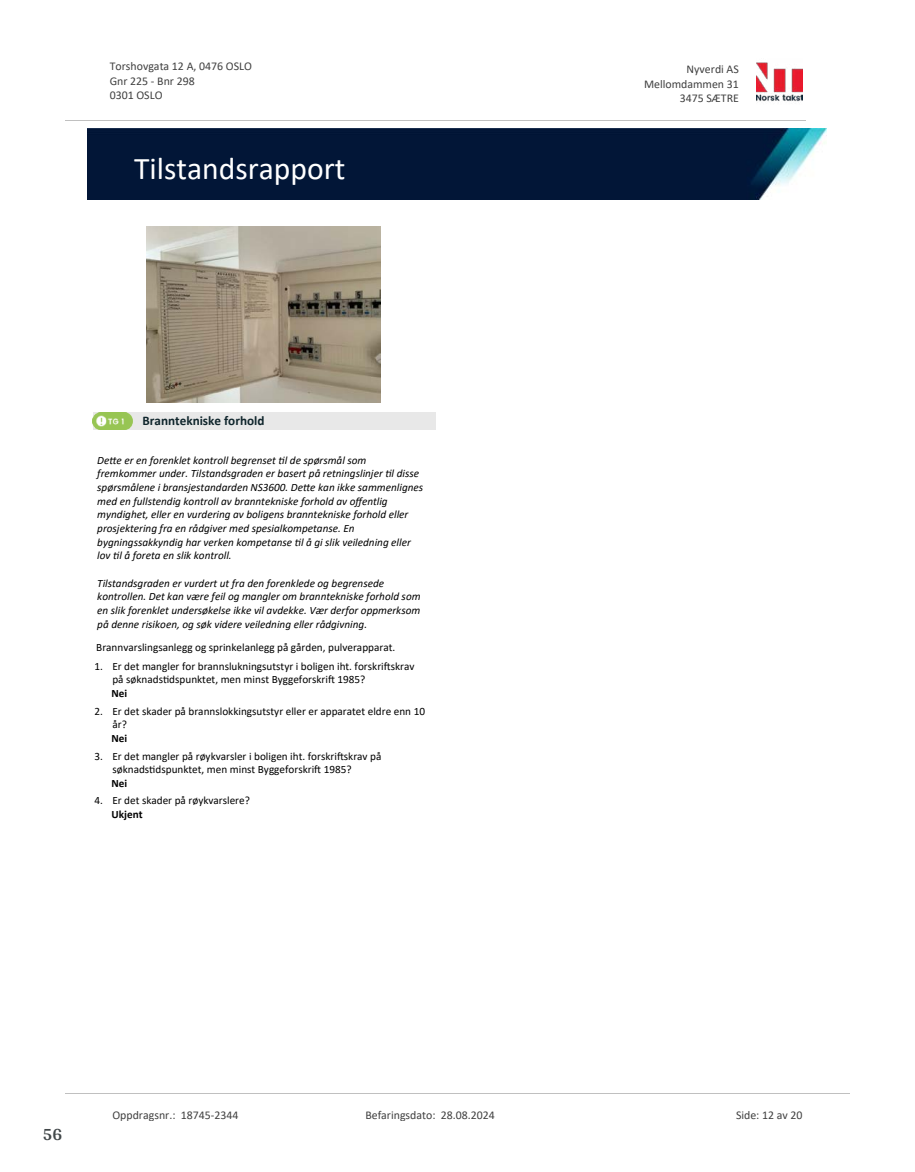
<style>
.page{position:relative;width:915px;height:1172px;background:#fff}
.page>*{position:absolute;margin:0;border:0;box-sizing:border-box;transform-origin:0 0}
.t1{font:31.65px "Calibri";color:#fff}
.t2{font:700 18px "Arya";color:#414749}
.t3{font:700 13.2px "Calibri";color:#0f252c}
.t4{font:11.85px/14.5px "Calibri";color:#404040}
.t5{font:italic 11.25px/13.6px "Calibri";color:#000}
.t6{font:11.25px/13.6px "Calibri";color:#000}
.t7{font:700 11.25px "Calibri";color:#000}
</style>
<div class="page">
<img style="left:146px;top:226px;width:234px;height:176px">
<div style="left:93px;top:412px;width:342px;height:17px;background:#e8e8e8"></div>
<img style="left:93px;top:412px;width:39px;height:17px">
<img style="left:756px;top:62px;width:46px;height:40px">
<hr style="left:65px;top:120px;width:740px;height:1px;background:#c0c0c0">
<img style="left:88px;top:129px;width:738px;height:71px">
<hr style="left:65px;top:1093px;width:784px;height:1px;background:#c0c0c0">
<p class="t4" style="left:110px;top:59px;width:144px">Torshovgata 12 A, 0476 OSLO<br>Gnr 225 - Bnr 298<br>0301 OSLO</p>
<p class="t4" style="left:686px;top:62px;width:54px">Nyverdi AS</p>
<p class="t4" style="left:643px;top:76px;width:96px">Mellomdammen 31</p>
<p class="t4" style="left:679px;top:91px;width:61px">3475 SÆTRE</p>
<h1 class="t1" style="left:134px;top:147px;width:213px">Tilstandsrapport</h1>
<p class="t3" style="left:142px;top:411px;width:123px">Branntekniske forhold</p>
<p class="t5" style="left:97px;top:453px;width:327px">De琀琀e er en forenklet kontroll begrenset 琀椀l de spørsmål som fremkommer under. Tilstandsgraden er basert på retningslinjer 琀椀l disse spørsmålene i bransjestandarden NS3600. De琀琀e kan ikke sammenlignes med en fullstendig kontroll av branntekniske forhold av o昀昀entlig myndighet, eller en vurdering av boligens branntekniske forhold eller prosjektering fra en rådgiver med spesialkompetanse. En bygningssakkyndig har verken kompetanse 琀椀l å gi slik veiledning eller lov 琀椀l å foreta en slik kontroll.</p>
<p class="t5" style="left:97px;top:576px;width:325px">Tilstandsgraden er vurdert ut fra den forenklede og begrensede kontrollen. Det kan være feil og mangler om branntekniske forhold som en slik forenklet undersøkelse ikke vil avdekke. Vær derfor oppmerksom på denne risikoen, og søk videre veiledning eller rådgivning.</p>
<p class="t6" style="left:112px;top:659px;width:303px;text-indent:-18px">1. Er det mangler for brannslukningsutstyr i boligen iht. forskri昀琀skrav på søknads琀椀dspunktet, men minst Byggeforskri昀琀 1985?</p>
<p class="t7" style="left:111px;top:685px;width:17px">Nei</p>
<p class="t6" style="left:112px;top:704px;width:314px;text-indent:-18px">2. Er det skader på brannslokkingsutstyr eller er apparatet eldre enn 10 år?</p>
<p class="t7" style="left:111px;top:730px;width:17px">Nei</p>
<p class="t6" style="left:112px;top:749px;width:270px;text-indent:-18px">3. Er det mangler på røykvarsler i boligen iht. forskri昀琀skrav på søknads琀椀dspunktet, men minst Byggeforskri昀琀 1985?</p>
<p class="t7" style="left:111px;top:775px;width:17px">Nei</p>
<p class="t6" style="left:94px;top:794px;width:157px">4. Er det skader på røykvarslere?</p>
<p class="t7" style="left:111px;top:806px;width:33px">Ukjent</p>
<p class="t6" style="left:96px;top:640px;width:300px">Brannvarslingsanlegg og sprinkelanlegg på gården, pulverapparat.</p>
<h2 class="t2" style="left:43px;top:1123px;width:21px">56</h2>
<p class="t4" style="left:112px;top:1107px;width:127px">Oppdragsnr.: 18745-2344</p>
<p class="t4" style="left:365px;top:1107px;width:131px">Befaringsdato: 28.08.2024</p>
<p class="t4" style="left:735px;top:1107px;width:68px">Side: 12 av 20</p>
</div>
